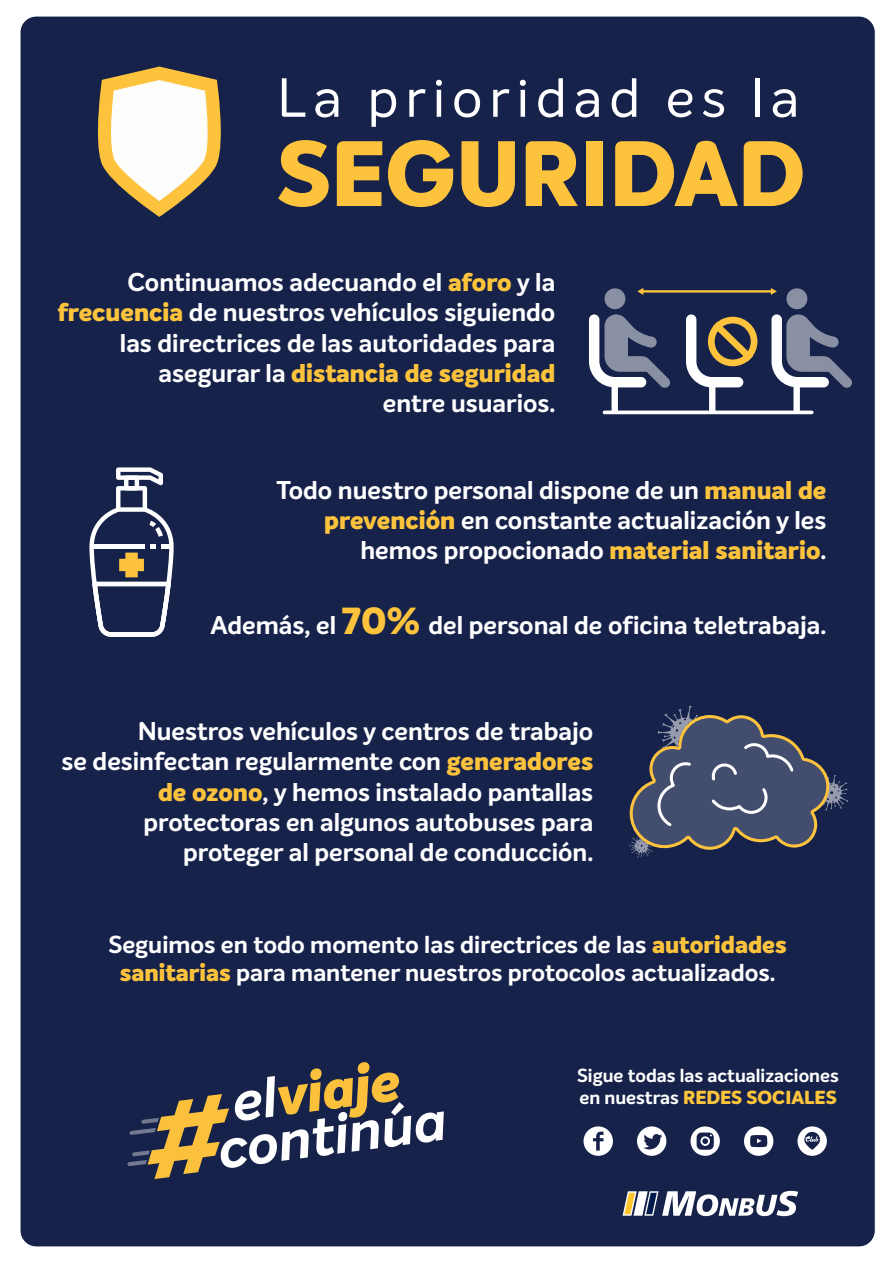
<style>
.page{position:relative;width:893px;height:1263px;background:#fff}
.page>*{position:absolute;margin:0;border:0;box-sizing:border-box;transform-origin:0 0}
.t1{font:800 90.75px "Intelo";color:#fdc33c}
.t2{font:53.85px "Intelo";letter-spacing:.125em;color:#fff}
.t3{font:700 25.2px/30.2px "Intelo";color:#fff;text-align:right}
.t4{font:700 24px/28.8px "Intelo";color:#fff;text-align:center}
.t5{font:700 18.45px/22.2px "Intelo";color:#fff}
.s1{font-weight:800;color:#fec43c}
.s2{font-weight:800;color:#fdc33c}
.s3{font-weight:800;font-size:36.9px;color:#fdc33c}
</style>
<div class="page">
<div style="left:20px;top:16px;width:855px;height:1231px;background:#16224a;border-radius:16px"></div>
<svg style="left:97px;top:67px;width:124px;height:150px"></svg>
<div style="left:611px;top:382px;width:7px;height:30px;background:#fff"></div>
<div style="left:709px;top:382px;width:6px;height:30px;background:#fff"></div>
<div style="left:793px;top:382px;width:7px;height:30px;background:#fff"></div>
<svg style="left:604px;top:410px;width:208px;height:4px"></svg>
<svg style="left:589px;top:288px;width:263px;height:100px"></svg>
<svg style="left:89px;top:467px;width:85px;height:170px"></svg>
<svg style="left:629px;top:706px;width:219px;height:151px"></svg>
<svg style="left:623px;top:1191px;width:175px;height:25px"></svg>
<svg style="left:127px;top:1062px;width:317px;height:117px"></svg>
<div style="left:583px;top:1126px;width:30px;height:30px;background:#fff;border-radius:50%"></div>
<svg style="left:593px;top:1131px;width:10px;height:19px"></svg>
<div style="left:637px;top:1126px;width:29px;height:30px;background:#fff;border-radius:50%"></div>
<svg style="left:643px;top:1134px;width:19px;height:15px"></svg>
<svg style="left:690px;top:1126px;width:30px;height:30px"></svg>
<svg style="left:697px;top:1132px;width:17px;height:18px"></svg>
<div style="left:744px;top:1126px;width:29px;height:30px;background:#fff;border-radius:50%"></div>
<svg style="left:750px;top:1135px;width:17px;height:12px"></svg>
<div style="left:797px;top:1126px;width:30px;height:30px;background:#fff;border-radius:50%"></div>
<svg style="left:804px;top:1132px;width:16px;height:18px"></svg>
<h2 class="t2" style="left:277px;top:64px;width:524px">La prioridad es la</h2>
<h1 class="t1" style="left:277px;top:115px;width:530px">SEGURIDAD</h1>
<p class="t3" style="left:57px;top:268px;width:499px">Continuamos adecuando el <span class="s1">aforo</span> y la <span class="s1">frecuencia</span> de nuestros vehículos siguiendo las directrices de las autoridades para asegurar la <span class="s2">distancia de seguridad<br></span>entre usuarios.</p>
<p class="t3" style="left:277px;top:475px;width:551px">Todo nuestro personal dispone de un <span class="s2">manual de prevención</span> en constante actualización y les hemos propocionado <span class="s2">material sanitario</span>.</p>
<p class="t3" style="left:210px;top:610px;width:617px">Además, el <span class="s3">70%</span> del personal de oficina teletrabaja.</p>
<p class="t3" style="left:61px;top:717px;width:533px">Nuestros vehículos y centros de trabajo<br>se desinfectan regularmente con <span class="s2">generadores de ozono</span>, y hemos instalado pantallas protectoras en algunos autobuses para proteger al personal de conducción.</p>
<p class="t4" style="left:108px;top:930px;width:680px">Seguimos en todo momento las directrices de las <span class="s2">autoridades sanitarias</span> para mantener nuestros protocolos actualizados.</p>
<p class="t5" style="left:577px;top:1065px;width:263px">Sigue todas las actualizaciones en nuestras <span class="s1">REDES SOCIALES</span></p>
</div>
